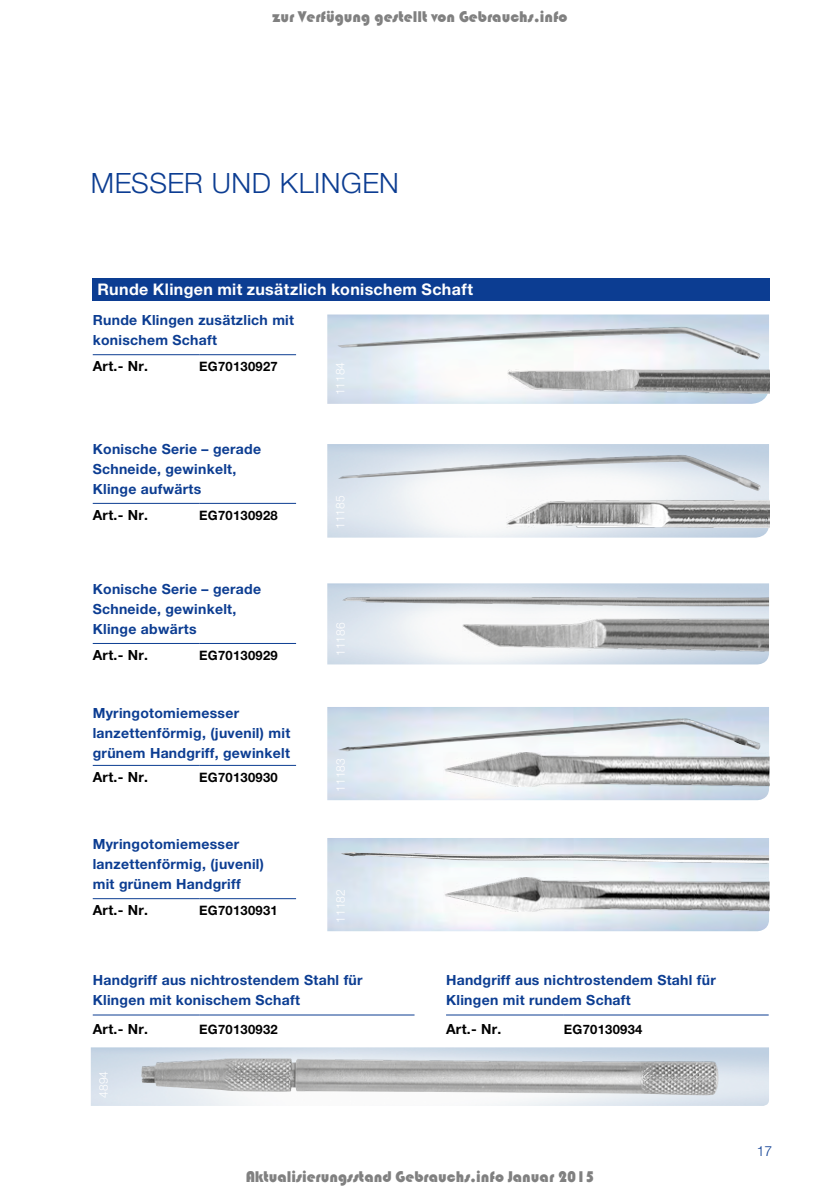
<style>
.page{position:relative;width:840px;height:1191px;background:#fff}
.page>*{position:absolute;margin:0;border:0;box-sizing:border-box;transform-origin:0 0}
.t1{font:300 28px "Helvetica Neue LT Pro";letter-spacing:.015em;color:#0c3d92}
.t2{font:16px "Bauhaus 93";color:rgb(0 0 0/.5)}
.t3{font:700 16px "Helvetica Neue LT Pro";letter-spacing:.025em;color:#fff}
.t4{font:700 14px/20px "Helvetica Neue LT Pro";letter-spacing:.02em;color:#0c3d92}
.t5{font:700 14px "Helvetica Neue LT Pro";letter-spacing:.02em;color:#000}
.t6{font:300 14px "Helvetica Neue LT Pro";color:#0c3d92}
.t7{font:700 13px "Helvetica Neue LT Pro";letter-spacing:.02em;color:#000}
.t8{font:300 12px "Helvetica Neue LT Pro";color:#fff}
</style>
<div class="page">
<img style="left:327px;top:314px;width:441px;height:90px">
<img style="left:327px;top:444px;width:441px;height:93px">
<img style="left:327px;top:707px;width:441px;height:93px">
<img style="left:327px;top:838px;width:441px;height:93px">
<img style="left:507px;top:369px;width:261px;height:24px">
<img style="left:337px;top:455px;width:423px;height:36px">
<img style="left:506px;top:500px;width:262px;height:27px">
<img style="left:462px;top:619px;width:306px;height:32px">
<img style="left:341px;top:597px;width:427px;height:9px">
<img style="left:338px;top:718px;width:422px;height:33px">
<img style="left:443px;top:753px;width:325px;height:33px">
<img style="left:443px;top:878px;width:325px;height:33px">
<img style="left:339px;top:851px;width:429px;height:12px">
<img style="left:141px;top:1058px;width:579px;height:37px">
<img style="left:337px;top:327px;width:423px;height:32px">
<div style="left:92px;top:278px;width:677px;height:22px;background:#0c3d92"></div>
<hr style="left:93px;top:354px;width:106px;height:1px;background:#0c3d92">
<hr style="left:199px;top:354px;width:97px;height:1px;background:#0c3d92">
<hr style="left:93px;top:503px;width:106px;height:1px;background:#0c3d92">
<hr style="left:199px;top:503px;width:97px;height:1px;background:#0c3d92">
<hr style="left:93px;top:643px;width:106px;height:1px;background:#0c3d92">
<hr style="left:199px;top:643px;width:97px;height:1px;background:#0c3d92">
<hr style="left:93px;top:765px;width:106px;height:1px;background:#0c3d92">
<hr style="left:199px;top:765px;width:97px;height:1px;background:#0c3d92">
<hr style="left:93px;top:898px;width:106px;height:1px;background:#0c3d92">
<hr style="left:199px;top:898px;width:97px;height:1px;background:#0c3d92">
<hr style="left:93px;top:1014px;width:106px;height:1px;background:#0c3d92">
<hr style="left:199px;top:1014px;width:215px;height:1px;background:#0c3d92">
<hr style="left:446px;top:1014px;width:117px;height:1px;background:#0c3d92">
<hr style="left:563px;top:1014px;width:205px;height:1px;background:#0c3d92">
<p class="t2" style="left:272px;top:7px;width:296px">zur Verfügung gestellt von Gebrauchs.info</p>
<h1 class="t1" style="left:91px;top:165px;width:309px">MESSER UND KLINGEN</h1>
<p class="t3" style="left:97px;top:279px;width:377px">Runde Klingen mit zusätzlich konischem Schaft</p>
<p class="t4" style="left:93px;top:310px;width:203px">Runde Klingen zusätzlich mit konischem Schaft</p>
<p class="t5" style="left:93px;top:357px;width:57px">Art.- Nr.</p>
<p class="t7" style="left:199px;top:358px;width:80px">EG70130927</p>
<p class="t8" style="left:333px;top:395px;width:35px;rotate:-90deg">11184</p>
<p class="t4" style="left:93px;top:438px;width:170px">Konische Serie – gerade<br>Schneide, gewinkelt,<br>Klinge aufwärts</p>
<p class="t5" style="left:93px;top:506px;width:57px">Art.- Nr.</p>
<p class="t7" style="left:199px;top:507px;width:80px">EG70130928</p>
<p class="t4" style="left:93px;top:578px;width:170px">Konische Serie – gerade<br>Schneide, gewinkelt,<br>Klinge abwärts</p>
<p class="t5" style="left:93px;top:646px;width:57px">Art.- Nr.</p>
<p class="t7" style="left:199px;top:647px;width:80px">EG70130929</p>
<p class="t4" style="left:93px;top:702px;width:199px">Myringotomiemesser lanzettenförmig, (juvenil) mit grünem Handgriff, gewinkelt</p>
<p class="t5" style="left:93px;top:768px;width:57px">Art.- Nr.</p>
<p class="t7" style="left:199px;top:769px;width:80px">EG70130930</p>
<p class="t4" style="left:93px;top:834px;width:173px">Myringotomiemesser lanzettenförmig, (juvenil) mit grünem Handgriff</p>
<p class="t5" style="left:93px;top:901px;width:57px">Art.- Nr.</p>
<p class="t7" style="left:199px;top:902px;width:80px">EG70130931</p>
<p class="t8" style="left:333px;top:529px;width:35px;rotate:-90deg">11185</p>
<p class="t8" style="left:333px;top:656px;width:35px;rotate:-90deg">11186</p>
<p class="t8" style="left:333px;top:792px;width:35px;rotate:-90deg">11183</p>
<p class="t8" style="left:333px;top:922px;width:35px;rotate:-90deg">11182</p>
<p class="t4" style="left:93px;top:970px;width:271px">Handgriff aus nichtrostendem Stahl für<br>Klingen mit konischem Schaft</p>
<p class="t5" style="left:93px;top:1020px;width:57px">Art.- Nr.</p>
<p class="t7" style="left:199px;top:1021px;width:80px">EG70130932</p>
<p class="t8" style="left:96px;top:1097px;width:28px;rotate:-90deg">4894</p>
<p class="t4" style="left:446px;top:970px;width:271px">Handgriff aus nichtrostendem Stahl für<br>Klingen mit rundem Schaft</p>
<p class="t5" style="left:446px;top:1020px;width:57px">Art.- Nr.</p>
<p class="t7" style="left:563px;top:1021px;width:80px">EG70130934</p>
<p class="t2" style="left:245px;top:1167px;width:350px">Aktualisierungsstand Gebrauchs.info Januar 2015</p>
<p class="t6" style="left:756px;top:1142px;width:17px">17</p>
</div>
